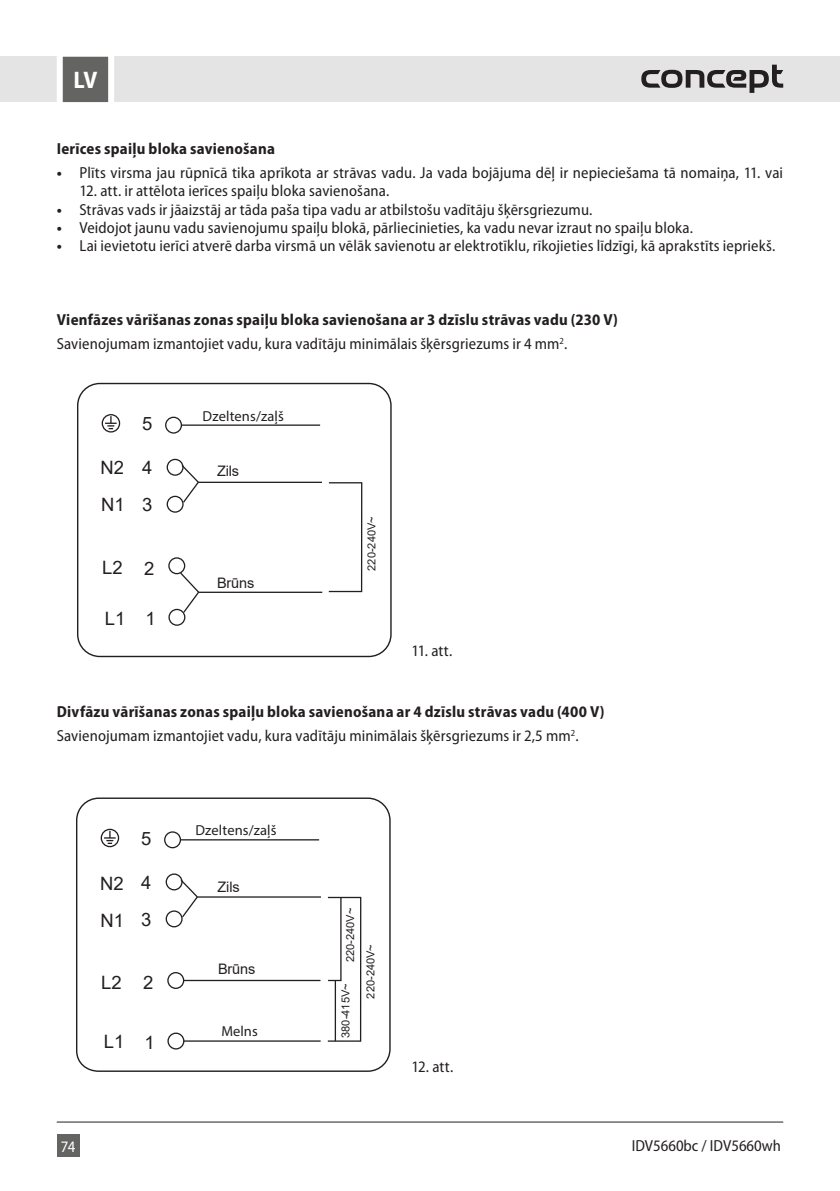
<style>
.page{position:relative;width:840px;height:1191px;background:#fff}
.page>*{position:absolute;margin:0;border:0;box-sizing:border-box;transform-origin:0 0}
.t1{font:700 semi-condensed 24px "Myriad Pro";color:#fff}
.t2{font:18.4px "Arial";color:#231f20}
.t3{font:semi-condensed 16px/24px "Myriad Pro";letter-spacing:.01em;color:#231f20}
.t4{font:700 semi-condensed 16px/24px "Myriad Pro";letter-spacing:.015em;color:#231f20}
.t5{font:semi-condensed 16px "Myriad Pro";color:#fff}
.t6{font:14.4px "Myriad Pro";letter-spacing:.01em;color:#231f20}
.t7{font:14.4px "Arial";letter-spacing:-.015em;color:#231f20}
.t8{font:11px/20.4px "Arial";color:#231f20}
.s1{font-weight:700}
.s2{font-weight:400}
</style>
<div class="page">
<div style="left:0;top:57px;width:839px;height:45px;background:#e4e4e4"></div>
<div style="left:57px;top:1134px;width:22px;height:23px;background:#646463"></div>
<svg style="left:54px;top:56px;width:63px;height:47px;background:#909090"></svg>
<hr style="left:57px;top:1121px;width:725px;height:1px;background:#231f20">
<svg style="left:641px;top:65px;width:141px;height:28px"></svg>
<div style="left:101px;top:828px;width:18px;height:19px;border:1px solid #231f20;border-radius:50%"></div>
<svg style="left:104px;top:831px;width:12px;height:13px"></svg>
<div style="left:164px;top:831px;width:17px;height:17px;border:1px solid #231f20;border-radius:50%"></div>
<hr style="left:180px;top:839px;width:139px;height:1px;background:#231f20">
<div style="left:167px;top:972px;width:17px;height:17px;border:1px solid #231f20;border-radius:50%"></div>
<hr style="left:183px;top:979px;width:137px;height:2px;background:#231f20">
<div style="left:167px;top:1032px;width:17px;height:17px;border:1px solid #231f20;border-radius:50%"></div>
<hr style="left:184px;top:1040px;width:136px;height:1px;background:#231f20">
<div style="left:327px;top:897px;width:34px;height:144px;border:1px solid #231f20"></div>
<svg style="left:328px;top:979px;width:13px;height:2px"></svg>
<hr style="left:334px;top:980px;width:2px;height:61px;background:#231f20">
<div style="left:165px;top:910px;width:17px;height:17px;border:1px solid #231f20;border-radius:50%"></div>
<div style="left:165px;top:873px;width:17px;height:17px;border:1px solid #231f20;border-radius:50%"></div>
<div style="left:76px;top:797px;width:314px;height:274px;border:1px solid #231f20;border-radius:22px"></div>
<hr style="left:340px;top:897px;width:1px;height:83px;background:#231f20">
<svg style="left:179px;top:878px;width:20px;height:40px"></svg>
<hr style="left:197px;top:896px;width:124px;height:1px;background:#231f20">
<div style="left:102px;top:414px;width:18px;height:18px;border:1px solid #231f20;border-radius:50%"></div>
<svg style="left:105px;top:416px;width:12px;height:13px"></svg>
<div style="left:165px;top:417px;width:17px;height:16px;border:1px solid #231f20;border-radius:50%"></div>
<hr style="left:181px;top:424px;width:139px;height:2px;background:#231f20">
<div style="left:168px;top:557px;width:17px;height:17px;border:1px solid #231f20;border-radius:50%"></div>
<div style="left:168px;top:609px;width:17px;height:17px;border:1px solid #231f20;border-radius:50%"></div>
<div style="left:328px;top:482px;width:34px;height:110px;border:1px solid #231f20"></div>
<div style="left:166px;top:496px;width:17px;height:17px;border:1px solid #231f20;border-radius:50%"></div>
<div style="left:166px;top:459px;width:17px;height:17px;border:1px solid #231f20;border-radius:50%"></div>
<div style="left:77px;top:383px;width:314px;height:274px;border:1px solid #231f20;border-radius:22px"></div>
<svg style="left:180px;top:463px;width:19px;height:41px"></svg>
<hr style="left:198px;top:481px;width:124px;height:2px;background:#231f20">
<svg style="left:179px;top:571px;width:20px;height:43px"></svg>
<hr style="left:198px;top:591px;width:124px;height:2px;background:#231f20">
<h1 class="t1" style="left:73px;top:67px;width:25px">LV</h1>
<p class="t4" style="left:57px;top:137px;width:220px">Ierīces spaiļu bloka savienošana</p>
<p class="t3" style="left:57px;top:161px;width:727px"><span class="s1">•</span> Plīts virsma jau rūpnīcā tika aprīkota ar strāvas vadu. Ja vada bojājuma dēļ ir nepieciešama tā nomaiņa, 11. vai</p>
<p class="t3" style="left:79px;top:179px;width:311px">12. att. ir attēlota ierīces spaiļu bloka savienošana.</p>
<p class="t3" style="left:57px;top:198px;width:537px"><span class="s1">•</span> Strāvas vads ir jāaizstāj ar tāda paša tipa vadu ar atbilstošu vadītāju šķērsgriezumu.</p>
<p class="t3" style="left:57px;top:216px;width:637px"><span class="s1">•</span> Veidojot jaunu vadu savienojumu spaiļu blokā, pārliecinieties, ka vadu nevar izraut no spaiļu bloka.</p>
<p class="t3" style="left:57px;top:234px;width:719px"><span class="s1">•</span> Lai ievietotu ierīci atverē darba virsmā un vēlāk savienotu ar elektrotīklu, rīkojieties līdzīgi, kā aprakstīts iepriekš.</p>
<p class="t4" style="left:57px;top:308px;width:562px">Vienfāzes vārīšanas zonas spaiļu bloka savienošana ar 3 dzīslu strāvas vadu (230 V)<br><span class="s2">Savienojumam izmantojiet vadu, kura vadītāju minimālais šķērsgriezums ir 4 mm</span><sup>2</sup><span class="s2">.</span></p>
<p class="t2" style="left:142px;top:411px;width:12px">5</p>
<p class="t6" style="left:202px;top:407px;width:83px">Dzeltens/zaļš</p>
<p class="t2" style="left:100px;top:454px;width:25px">N2</p>
<p class="t2" style="left:142px;top:455px;width:12px">4</p>
<p class="t7" style="left:217px;top:461px;width:23px">Zils</p>
<p class="t2" style="left:101px;top:492px;width:25px">N1</p>
<p class="t2" style="left:142px;top:492px;width:12px">3</p>
<p class="t2" style="left:102px;top:555px;width:22px">L2</p>
<p class="t2" style="left:144px;top:555px;width:12px">2</p>
<p class="t8" style="left:361px;top:571px;width:56px;rotate:-90deg">220-240V~</p>
<p class="t7" style="left:217px;top:573px;width:39px">Brūns</p>
<p class="t2" style="left:105px;top:605px;width:22px">L1</p>
<p class="t2" style="left:145px;top:606px;width:12px">1</p>
<p class="t3" style="left:411px;top:638px;width:42px">11. att.</p>
<p class="t3" style="left:57px;top:700px;width:549px"><span class="s1">Divfāzu vārīšanas zonas spaiļu bloka savienošana ar 4 dzīslu strāvas vadu (400 V)<br></span>Savienojumam izmantojiet vadu, kura vadītāju minimālais šķērsgriezums ir 2,5 mm<sup>2</sup>.</p>
<p class="t2" style="left:100px;top:870px;width:25px">N2</p>
<p class="t2" style="left:101px;top:908px;width:25px">N1</p>
<p class="t2" style="left:141px;top:825px;width:12px">5</p>
<p class="t2" style="left:141px;top:869px;width:12px">4</p>
<p class="t2" style="left:141px;top:906px;width:12px">3</p>
<p class="t2" style="left:101px;top:969px;width:22px">L2</p>
<p class="t2" style="left:104px;top:1029px;width:22px">L1</p>
<p class="t2" style="left:143px;top:970px;width:12px">2</p>
<p class="t2" style="left:144px;top:1029px;width:12px">1</p>
<p class="t5" style="left:61px;top:1138px;width:16px">74</p>
<p class="t6" style="left:195px;top:821px;width:83px">Dzeltens/zaļš</p>
<p class="t7" style="left:217px;top:877px;width:23px">Zils</p>
<p class="t7" style="left:218px;top:959px;width:39px">Brūns</p>
<p class="t6" style="left:221px;top:1021px;width:38px">Melns</p>
<p class="t8" style="left:340px;top:998px;width:92px;text-indent:36px;rotate:-90deg">220-240V~<br>220-240V~</p>
<p class="t8" style="left:335px;top:1037px;width:56px;rotate:-90deg">380-415V~</p>
<p class="t3" style="left:411px;top:1054px;width:43px">12. att.</p>
<p class="t3" style="left:631px;top:1133px;width:151px">IDV5660bc / IDV5660wh</p>
</div>
